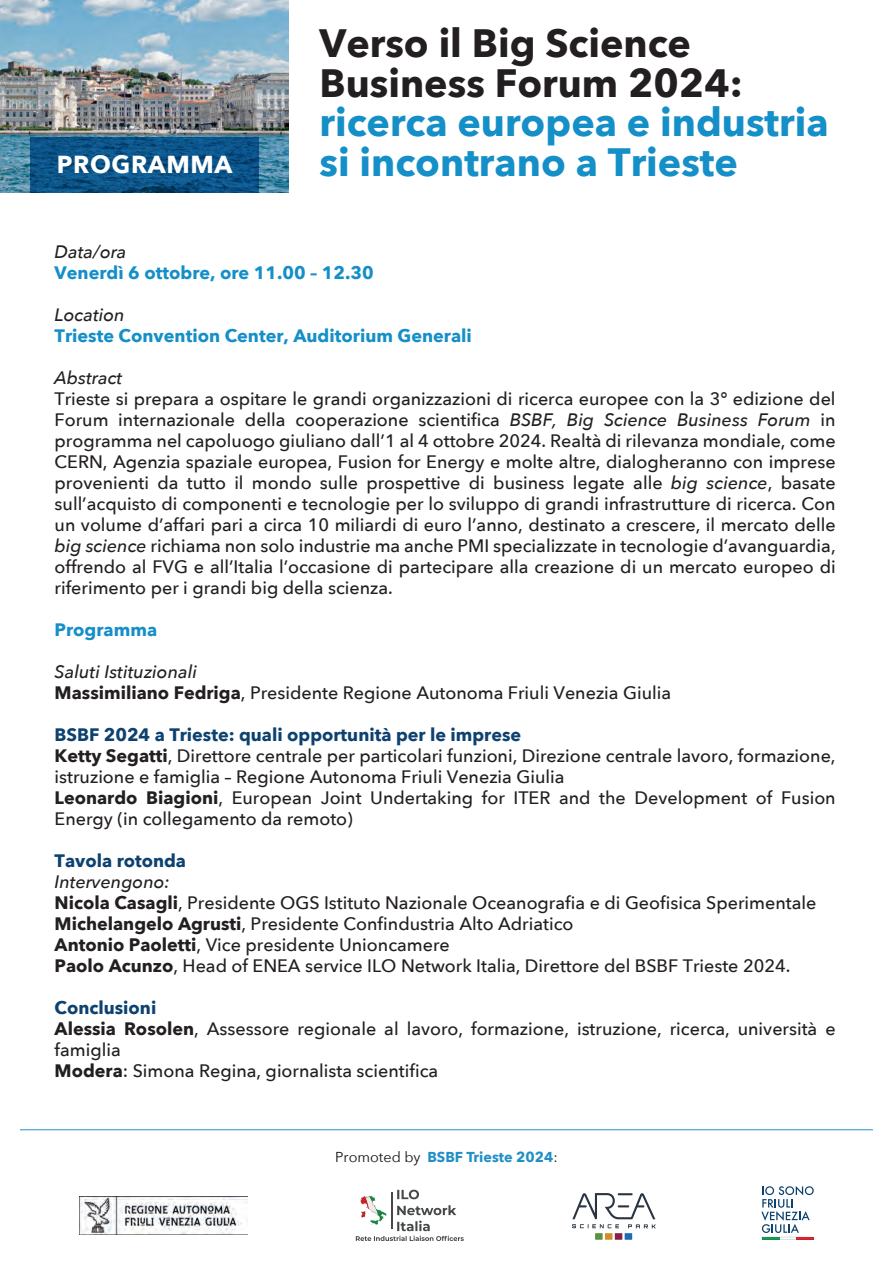
<style>
.page{position:relative;width:893px;height:1263px;background:#fff}
.page>*{position:absolute;margin:0;border:0;box-sizing:border-box;transform-origin:0 0}
.t1{font:700 39.45px "Avenir Next";color:#158fc7}
.t2{font:700 39.45px/39.5px "Avenir Next";color:#231f20}
.t3{font:700 24.6px "Avenir Next";letter-spacing:.025em;color:#fff}
.t4{font:500 18px/21px "Avenir Next";color:#231f20}
.t5{font:700 18px "Avenir Next";color:#158fc7}
.t6{font:italic 500 18px "Avenir Next";color:#231f20}
.t7{font:700 18px "Avenir Next";color:#0d416f}
.t8{font:700 14.4px "Avenir Next";color:#2290c6}
.s1{font-style:italic}
.s2{font-weight:700}
.s3{font-weight:700;color:#0d416f}
.s4{font-weight:400;color:#111416}
</style>
<div class="page">
<hr style="left:20px;top:1129px;width:853px;height:1px;background:#2490c5">
<img style="left:79px;top:1197px;width:168px;height:37px">
<svg style="left:761px;top:1186px;width:53px;height:47px"></svg>
<hr style="left:762px;top:1237px;width:52px;height:3px;background:#0c426e">
<div style="left:595px;top:1233px;width:8px;height:7px;background:#5c913f"></div>
<div style="left:605px;top:1233px;width:7px;height:7px;background:#d08e26"></div>
<div style="left:615px;top:1233px;width:7px;height:7px;background:#852048"></div>
<div style="left:625px;top:1233px;width:7px;height:7px;background:#1c6bb4"></div>
<svg style="left:572px;top:1193px;width:84px;height:35px"></svg>
<svg style="left:356px;top:1190px;width:108px;height:51px"></svg>
<img style="left:0;top:1px;width:289px;height:192px">
<svg style="left:30px;top:137px;width:228px;height:56px;background:#0a5185"></svg>
<h1 class="t2" style="left:320px;top:23px;width:425px">Verso il Big Science<br>Business Forum 2024:</h1>
<h1 class="t1" style="left:320px;top:88px;width:511px">ricerca europea e industria</h1>
<h2 class="t3" style="left:57px;top:143px;width:177px">PROGRAMMA</h2>
<h1 class="t1" style="left:320px;top:128px;width:420px">si incontrano a Trieste</h1>
<p class="t6" style="left:55px;top:236px;width:74px">Data/ora</p>
<p class="t5" style="left:55px;top:257px;width:321px">Venerdì 6 ottobre, ore 11.00 – 12.30</p>
<p class="t6" style="left:55px;top:299px;width:72px">Location</p>
<p class="t5" style="left:55px;top:320px;width:419px">Trieste Convention Center, Auditorium Generali</p>
<p class="t6" style="left:55px;top:362px;width:69px">Abstract</p>
<p class="t4" style="left:55px;top:387px;width:783px;text-align:justify">Trieste si prepara a ospitare le grandi organizzazioni di ricerca europee con la 3° edizione del Forum internazionale della cooperazione scientifica <span class="s1">BSBF, Big Science Business Forum</span> in programma nel capoluogo giuliano dall’1 al 4 ottobre 2024. Realtà di rilevanza mondiale, come CERN, Agenzia spaziale europea, Fusion for Energy e molte altre, dialogheranno con imprese provenienti da tutto il mondo sulle prospettive di business legate alle <span class="s1">big science</span>, basate sull’acquisto di componenti e tecnologie per lo sviluppo di grandi infrastrutture di ricerca. Con un volume d’affari pari a circa 10 miliardi di euro l’anno, destinato a crescere, il mercato delle <span class="s1">big science</span> richiama non solo industrie ma anche PMI specializzate in tecnologie d’avanguardia, offrendo al FVG e all’Italia l’occasione di partecipare alla creazione di un mercato europeo di riferimento per i grandi big della scienza.</p>
<p class="t5" style="left:55px;top:614px;width:104px">Programma</p>
<p class="t4" style="left:55px;top:660px;width:618px"><span class="s1">Saluti Istituzionali<br></span><span class="s2">Massimiliano Fedriga</span>, Presidente Regione Autonoma Friuli Venezia Giulia</p>
<p class="t4" style="left:55px;top:723px;width:783px"><span class="s3">BSBF 2024 a Trieste: quali opportunità per le imprese<br></span><span class="s2">Ketty Segatti</span>, Direttore centrale per particolari funzioni, Direzione centrale lavoro, formazione, istruzione e famiglia – Regione Autonoma Friuli Venezia Giulia<br><span class="s2">Leonardo Biagioni</span>, European Joint Undertaking for ITER and the Development of Fusion Energy (in collegamento da remoto)</p>
<p class="t7" style="left:55px;top:845px;width:133px">Tavola rotonda</p>
<p class="t4" style="left:55px;top:870px;width:763px"><span class="s1">Intervengono:<br></span><span class="s2">Nicola Casagli</span>, Presidente OGS Istituto Nazionale Oceanografia e di Geofisica Sperimentale <span class="s2">Michelangelo Agrusti</span>, Presidente Confindustria Alto Adriatico<br><span class="s2">Antonio Paoletti</span>, Vice presidente Unioncamere<br><span class="s2">Paolo Acunzo</span>, Head of ENEA service ILO Network Italia, Direttore del BSBF Trieste 2024.</p>
<p class="t4" style="left:55px;top:996px;width:782px"><span class="s3">Conclusioni<br></span><span class="s2">Alessia Rosolen</span>, Assessore regionale al lavoro, formazione, istruzione, ricerca, università e famiglia<br><span class="s2">Modera</span>: Simona Regina, giornalista scientifica</p>
<p class="t8" style="left:335px;top:1145px;width:224px"><span class="s4">Promoted by</span> BSBF Trieste 2024<span class="s4">:</span></p>
</div>
